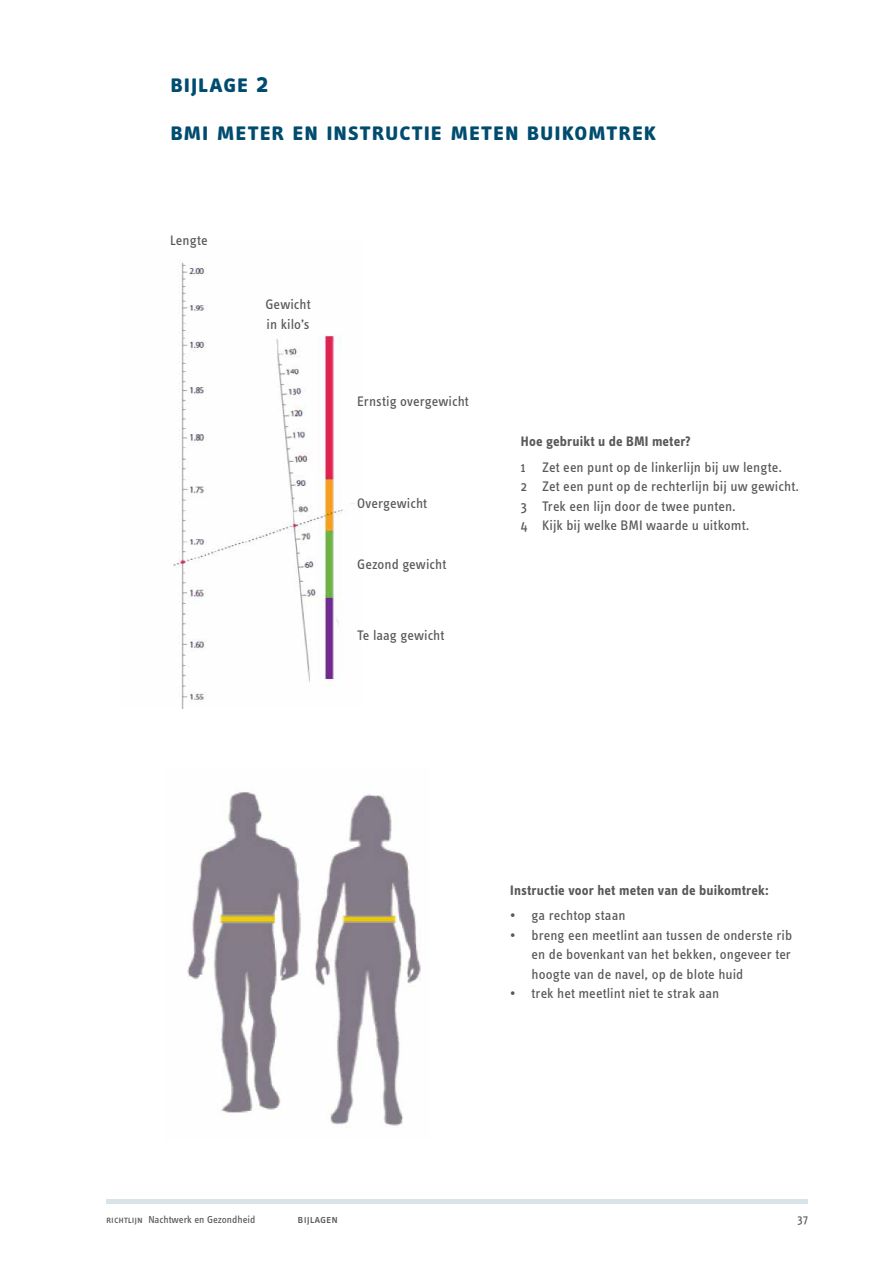
<style>
.page{position:relative;width:893px;height:1263px;background:#fff}
.page>*{position:absolute;margin:0;border:0;box-sizing:border-box;transform-origin:0 0}
.t1{font:27px/48px "Info Text Bold Caps";letter-spacing:.01em;color:#004c6e}
.t2{font:14.25px/19.5px "Info Text";letter-spacing:.005em;color:#58585a}
.t3{font:700 14.25px "Info Text";letter-spacing:.01em;color:#58585a}
.t4{font:12px "Info Text Book Caps";color:#58585a}
.t5{font:12px "Info Text";color:#58585a}
.t6{font:10.5px "Info Text";color:#58585a}
.s1{font-family:"Info Text Book Caps"}
</style>
<div class="page">
<hr style="left:106px;top:1199px;width:702px;height:4px;background:#d9e4e9">
<img style="left:173px;top:262px;width:182px;height:446px">
<img style="left:187px;top:792px;width:234px;height:336px">
<h1 class="t1" style="left:170px;top:59px;width:488px">bijlage 2<br>bmi meter en instructie meten buikomtrek</h1>
<p class="t2" style="left:170px;top:231px;width:39px">Lengte</p>
<p class="t2" style="left:265px;top:295px;width:47px">Gewicht in kilo’s</p>
<p class="t2" style="left:357px;top:391px;width:113px">Ernstig overgewicht</p>
<p class="t2" style="left:357px;top:493px;width:72px">Overgewicht</p>
<p class="t2" style="left:357px;top:555px;width:91px">Gezond gewicht</p>
<p class="t2" style="left:357px;top:625px;width:89px">Te laag gewicht</p>
<p class="t3" style="left:521px;top:433px;width:171px">Hoe gebruikt u de BMI meter?</p>
<p class="t2" style="left:521px;top:457px;width:280px">1 Zet een punt op de linkerlijn bij uw lengte.<br>2 Zet een punt op de rechterlijn bij uw gewicht.<br>3 Trek een lijn door de twee punten.<br>4 Kijk bij welke BMI waarde u uitkomt.</p>
<p class="t3" style="left:510px;top:882px;width:260px">Instructie voor het meten van de buikomtrek:</p>
<p class="t2" style="left:510px;top:906px;width:117px">• ga rechtop staan</p>
<p class="t2" style="left:531px;top:925px;width:262px;text-align:justify;text-indent:-21px">• breng een meetlint aan tussen de onderste rib en de bovenkant van het bekken, ongeveer ter hoogte van de navel, op de blote huid</p>
<p class="t2" style="left:510px;top:984px;width:211px">• trek het meetlint niet te strak aan</p>
<p class="t6" style="left:106px;top:1213px;width:151px"><span class="s1">richtlijn</span> Nachtwerk en Gezondheid</p>
<p class="t4" style="left:298px;top:1212px;width:42px">bijlagen</p>
<p class="t5" style="left:798px;top:1212px;width:12px">37</p>
</div>
